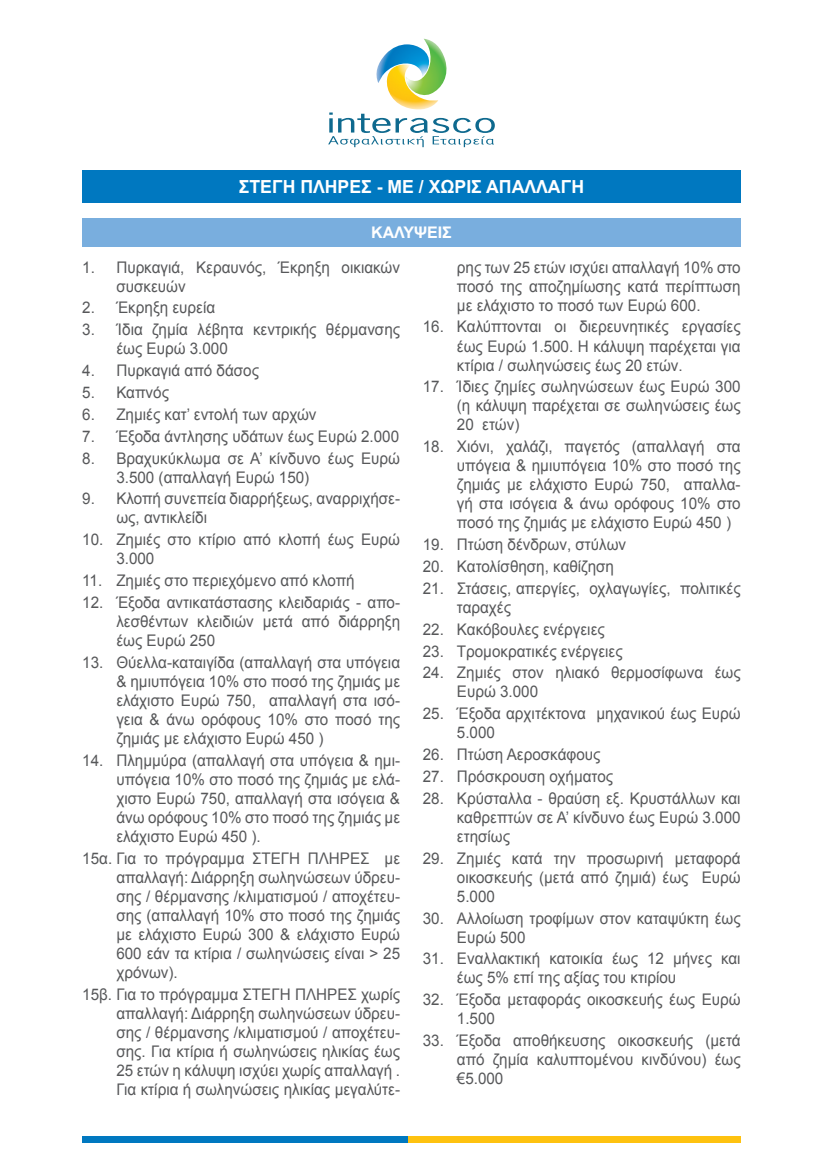
<style>
.page{position:relative;width:823px;height:1163px;background:#fff}
.page>*{position:absolute;margin:0;border:0;box-sizing:border-box;transform-origin:0 0}
.ARIAL_BOLD_9{font:700 18px "Arial";color:#fff}
.KLYPSEIS_ROWS_REG_8{font:16px/19px "Arial";color:#57585a;text-align:justify;scale:.95 1}
.KALYPSIS_HEADER{font:700 16px "Arial";color:#fff}
</style>
<div class="page">
<svg style="left:328px;top:112px;width:166px;height:35px"></svg>
<img style="left:376px;top:44px;width:29px;height:39px">
<img style="left:385px;top:65px;width:53px;height:45px">
<img style="left:405px;top:39px;width:42px;height:58px">
<div style="left:82px;top:170px;width:658px;height:32px;background:#0078c0"></div>
<div style="left:82px;top:1135px;width:658px;height:7px;background:#0078c0"></div>
<div style="left:407px;top:1135px;width:333px;height:7px;background:#fec210"></div>
<div style="left:82px;top:218px;width:658px;height:29px;background:#79aede"></div>
<p class="ARIAL_BOLD_9" style="left:239px;top:174px;width:346px">ΣΤΕΓΗ ΠΛΗΡΕΣ - ΜΕ / ΧΩΡΙΣ ΑΠΑΛΛΑΓΗ</p>
<p class="KALYPSIS_HEADER" style="left:371px;top:222px;width:82px">ΚΑΛΥΨΕΙΣ</p>
<p class="KLYPSEIS_ROWS_REG_8" style="left:116px;top:257px;width:300px;text-indent:-34px">1. Πυρκαγιά, Κεραυνός, Έκρηξη οικιακών συσκευών</p>
<p class="KLYPSEIS_ROWS_REG_8" style="left:82px;top:298px;width:141px">2. Έκρηξη ευρεία</p>
<p class="KLYPSEIS_ROWS_REG_8" style="left:116px;top:320px;width:300px;text-indent:-34px">3. Ίδια ζημία λέβητα κεντρικής θέρμανσης έως Ευρώ 3.000</p>
<p class="KLYPSEIS_ROWS_REG_8" style="left:82px;top:361px;width:187px">4. Πυρκαγιά από δάσος</p>
<p class="KLYPSEIS_ROWS_REG_8" style="left:82px;top:383px;width:93px">5. Καπνός</p>
<p class="KLYPSEIS_ROWS_REG_8" style="left:82px;top:405px;width:248px">6. Ζημιές κατ’ εντολή των αρχών</p>
<p class="KLYPSEIS_ROWS_REG_8" style="left:82px;top:426px;width:335px">7. Έξοδα άντλησης υδάτων έως Ευρώ 2.000</p>
<p class="KLYPSEIS_ROWS_REG_8" style="left:116px;top:448px;width:300px;text-indent:-34px">8. Βραχυκύκλωμα σε Α’ κίνδυνο έως Ευρώ<br>3.500 (απαλλαγή Ευρώ 150)</p>
<p class="KLYPSEIS_ROWS_REG_8" style="left:116px;top:489px;width:300px;text-indent:-34px">9. Κλοπή συνεπεία διαρρήξεως, αναρριχήσε&shy;ως, αντικλείδι</p>
<p class="KLYPSEIS_ROWS_REG_8" style="left:116px;top:530px;width:300px;text-indent:-34px">10. Ζημιές στο κτίριο από κλοπή έως Ευρώ<br>3.000</p>
<p class="KLYPSEIS_ROWS_REG_8" style="left:82px;top:571px;width:288px">11. Ζημιές στο περιεχόμενο από κλοπή</p>
<p class="KLYPSEIS_ROWS_REG_8" style="left:116px;top:593px;width:300px;text-indent:-34px">12. Έξοδα αντικατάστασης κλειδαριάς - απο&shy;λεσθέντων κλειδιών μετά από διάρρηξη έως Ευρώ 250</p>
<p class="KLYPSEIS_ROWS_REG_8" style="left:116px;top:653px;width:300px;text-indent:-34px">13. Θύελλα-καταιγίδα (απαλλαγή στα υπόγεια &amp; ημιυπόγεια 10% στο ποσό της ζημιάς με ελάχιστο Ευρώ 750, απαλλαγή στα ισό&shy;γεια &amp; άνω ορόφους 10% στο ποσό της ζημιάς με ελάχιστο Ευρώ 450 )</p>
<p class="KLYPSEIS_ROWS_REG_8" style="left:116px;top:750px;width:300px;text-indent:-34px">14. Πλημμύρα (απαλλαγή στα υπόγεια &amp; ημι&shy;υπόγεια 10% στο ποσό της ζημιάς με ελά&shy;χιστο Ευρώ 750, απαλλαγή στα ισόγεια &amp; άνω ορόφους 10% στο ποσό της ζημιάς με ελάχιστο Ευρώ 450 ).</p>
<p class="KLYPSEIS_ROWS_REG_8" style="left:116px;top:848px;width:300px;text-indent:-34px">15α. Για το πρόγραμμα ΣΤΕΓΗ ΠΛΗΡΕΣ με απαλλαγή: Διάρρηξη σωληνώσεων ύδρευ&shy;σης / θέρμανσης /κλιματισμού / αποχέτευ&shy;σης (απαλλαγή 10% στο ποσό της ζημιάς με ελάχιστο Ευρώ 300 &amp; ελάχιστο Ευρώ 600 εάν τα κτίρια / σωληνώσεις είναι &gt; 25 χρόνων).</p>
<p class="KLYPSEIS_ROWS_REG_8" style="left:116px;top:984px;width:300px;text-indent:-34px">15β. Για το πρόγραμμα ΣΤΕΓΗ ΠΛΗΡΕΣ χωρίς απαλλαγή: Διάρρηξη σωληνώσεων ύδρευ&shy;σης / θέρμανσης /κλιματισμού / αποχέτευ&shy;σης. Για κτίρια ή σωληνώσεις ηλικίας έως 25 ετών η κάλυψη ισχύει χωρίς απαλλαγή .<br>Για κτίρια ή σωληνώσεις ηλικίας μεγαλύτε-</p>
<p class="KLYPSEIS_ROWS_REG_8" style="left:456px;top:257px;width:300px">ρης των 25 ετών ισχύει απαλλαγή 10% στο ποσό της αποζημίωσης κατά περίπτωση με ελάχιστο το ποσό των Ευρώ 600.</p>
<p class="KLYPSEIS_ROWS_REG_8" style="left:456px;top:317px;width:300px;text-indent:-34px">16. Καλύπτονται οι διερευνητικές εργασίες έως Ευρώ 1.500. Η κάλυψη παρέχεται για κτίρια / σωληνώσεις έως 20 ετών.</p>
<p class="KLYPSEIS_ROWS_REG_8" style="left:456px;top:377px;width:300px;text-indent:-34px">17. Ίδιες ζημίες σωληνώσεων έως Ευρώ 300 (η κάλυψη παρέχεται σε σωληνώσεις έως 20 ετών)</p>
<p class="KLYPSEIS_ROWS_REG_8" style="left:456px;top:437px;width:300px;text-indent:-34px">18. Χιόνι, χαλάζι, παγετός (απαλλαγή στα υπόγεια &amp; ημιυπόγεια 10% στο ποσό της ζημιάς με ελάχιστο Ευρώ 750, απαλλα&shy;γή στα ισόγεια &amp; άνω ορόφους 10% στο ποσό της ζημιάς με ελάχιστο Ευρώ 450 )</p>
<p class="KLYPSEIS_ROWS_REG_8" style="left:422px;top:535px;width:215px">19. Πτώση δένδρων, στύλων</p>
<p class="KLYPSEIS_ROWS_REG_8" style="left:422px;top:557px;width:203px">20. Κατολίσθηση, καθίζηση</p>
<p class="KLYPSEIS_ROWS_REG_8" style="left:456px;top:578px;width:300px;text-indent:-34px">21. Στάσεις, απεργίες, οχλαγωγίες, πολιτικές ταραχές</p>
<p class="KLYPSEIS_ROWS_REG_8" style="left:422px;top:619px;width:193px">22. Κακόβουλες ενέργειες</p>
<p class="KLYPSEIS_ROWS_REG_8" style="left:422px;top:641px;width:212px">23. Τρομοκρατικές ενέργειες</p>
<p class="KLYPSEIS_ROWS_REG_8" style="left:456px;top:663px;width:300px;text-indent:-34px">24. Ζημιές στον ηλιακό θερμοσίφωνα έως<br>Ευρώ 3.000</p>
<p class="KLYPSEIS_ROWS_REG_8" style="left:456px;top:704px;width:300px;text-indent:-34px">25. Έξοδα αρχιτέκτονα μηχανικού έως Ευρώ<br>5.000</p>
<p class="KLYPSEIS_ROWS_REG_8" style="left:422px;top:745px;width:188px">26. Πτώση Αεροσκάφους</p>
<p class="KLYPSEIS_ROWS_REG_8" style="left:422px;top:767px;width:202px">27. Πρόσκρουση οχήματος</p>
<p class="KLYPSEIS_ROWS_REG_8" style="left:456px;top:788px;width:300px;text-indent:-34px">28. Κρύσταλλα - θραύση εξ. Κρυστάλλων και καθρεπτών σε Α’ κίνδυνο έως Ευρώ 3.000 ετησίως</p>
<p class="KLYPSEIS_ROWS_REG_8" style="left:456px;top:848px;width:300px;text-indent:-34px">29. Ζημιές κατά την προσωρινή μεταφορά οικοσκευής (μετά από ζημιά) έως Ευρώ 5.000</p>
<p class="KLYPSEIS_ROWS_REG_8" style="left:456px;top:908px;width:300px;text-indent:-34px">30. Αλλοίωση τροφίμων στον καταψύκτη έως<br>Ευρώ 500</p>
<p class="KLYPSEIS_ROWS_REG_8" style="left:456px;top:949px;width:300px;text-indent:-34px">31. Εναλλακτική κατοικία έως 12 μήνες και έως 5% επί της αξίας του κτιρίου</p>
<p class="KLYPSEIS_ROWS_REG_8" style="left:456px;top:990px;width:300px;text-indent:-34px">32. Έξοδα μεταφοράς οικοσκευής έως Ευρώ<br>1.500</p>
<p class="KLYPSEIS_ROWS_REG_8" style="left:456px;top:1031px;width:300px;text-indent:-34px">33. Έξοδα αποθήκευσης οικοσκευής (μετά από ζημία καλυπτομένου κινδύνου) έως €5.000</p>
</div>
